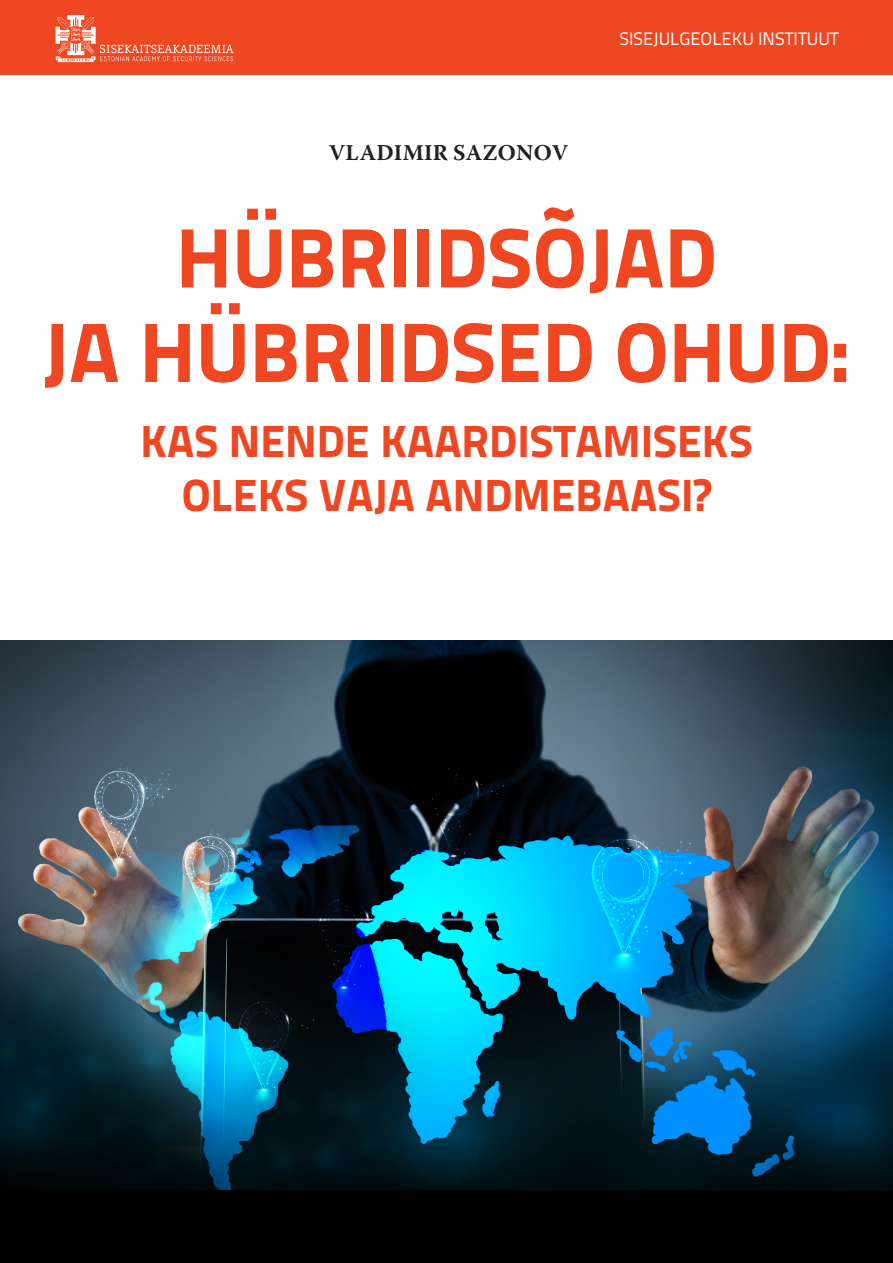
<style>
.page{position:relative;width:893px;height:1263px;background:#fff}
.page>*{position:absolute;margin:0;border:0;box-sizing:border-box;transform-origin:0 0}
.PTK{font:84px/94.5px "Titillium Text 20 L 999 wt";color:#ef4722;text-align:center}
.PTK-2{font:45px/54px "Titillium Text 20 L 999 wt";color:#ef4722;text-align:center}
.t1{font:700 22.5px "Warnock Pro";letter-spacing:.01em;color:#231f20}
.t2{font:18px "Titillium Text 20 L 400 wt";color:#fff}
</style>
<div class="page">
<div style="left:0;top:640px;width:893px;height:623px;background:#010101"></div>
<img style="left:0;top:640px;width:893px;height:550px">
<div style="left:0;top:0;width:893px;height:75px;background:#ef4722"></div>
<svg style="left:56px;top:15px;width:178px;height:47px"></svg>
<p class="t1" style="left:329px;top:139px;width:240px">VLADIMIR SAZONOV</p>
<p class="t2" style="left:619px;top:26px;width:221px">SISEJULGEOLEKU INSTITUUT</p>
<p class="PTK" style="left:43px;top:206px;width:809px">HÜBRIIDSÕJAD<br>JA HÜBRIIDSED OHUD:</p>
<p class="PTK-2" style="left:140px;top:412px;width:613px">KAS NENDE KAARDISTAMISEKS<br>OLEKS VAJA ANDMEBAASI?</p>
</div>
